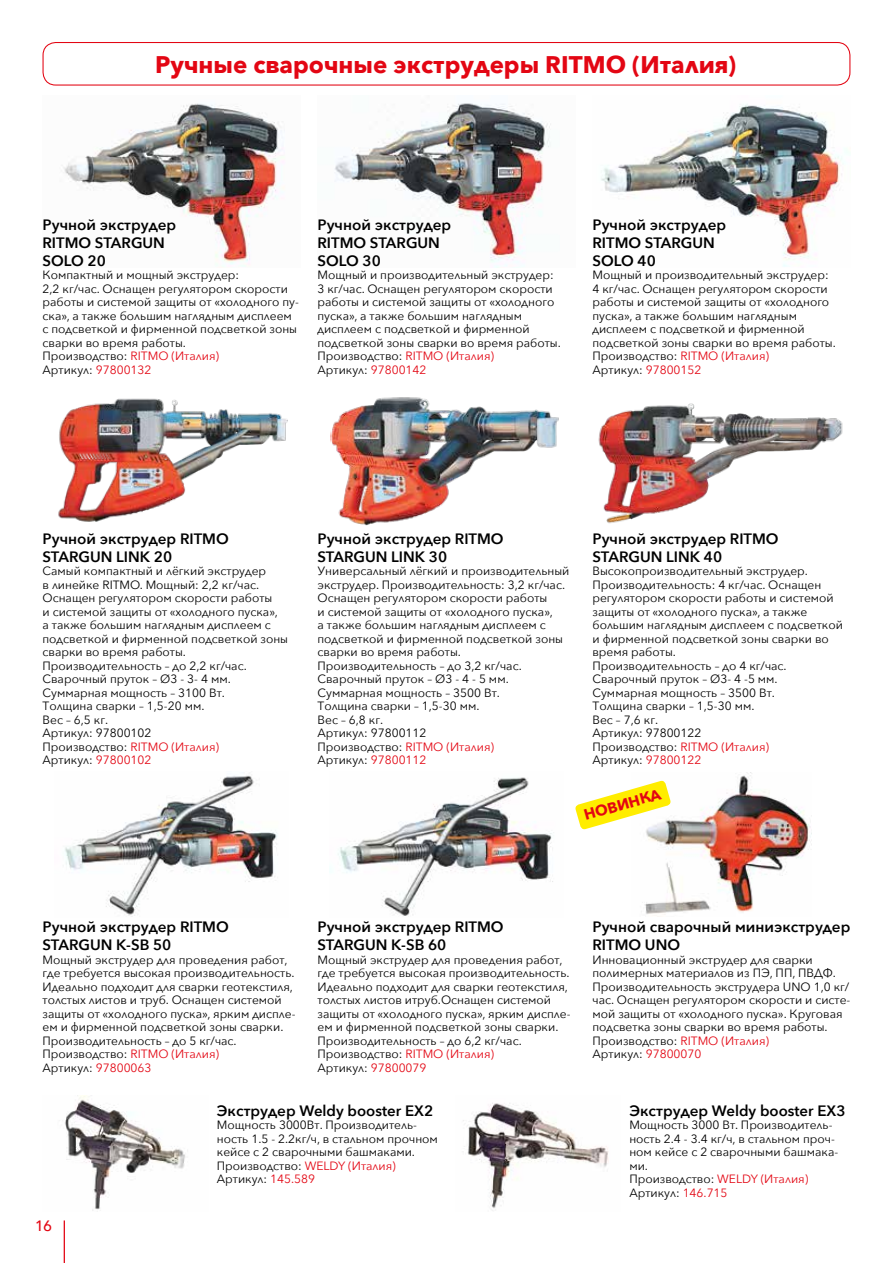
<style>
.page{position:relative;width:893px;height:1263px;background:#fff}
.page>*{position:absolute;margin:0;border:0;box-sizing:border-box;transform-origin:0 0}
.t1{font:700 24px "Avenir Next";color:#e30613}
.t2{font:600 15px/18px "Avenir Next";color:#000}
.t3{font:700 15px "Avenir Next";color:#e30613}
.t4{font:500 15px "Avenir";color:#e30613}
.t5{font:12px/13.5px "Avenir Next";color:#000}
.s1{color:#e30613}
</style>
<div class="page">
<hr style="left:64px;top:1220px;width:1px;height:43px;background:#e30613">
<div style="left:43px;top:42px;width:807px;height:44px;border:1px solid #e30613;border-radius:13px"></div>
<img style="left:63px;top:103px;width:221px;height:164px">
<img style="left:58px;top:398px;width:230px;height:124px">
<img style="left:335px;top:103px;width:216px;height:164px">
<img style="left:330px;top:397px;width:229px;height:129px">
<img style="left:601px;top:104px;width:247px;height:163px">
<img style="left:598px;top:403px;width:245px;height:121px">
<img style="left:65px;top:775px;width:213px;height:142px">
<img style="left:329px;top:777px;width:224px;height:139px">
<img style="left:644px;top:772px;width:167px;height:143px">
<svg style="left:575px;top:780px;width:96px;height:50px"></svg>
<img style="left:65px;top:1096px;width:121px;height:115px">
<img style="left:463px;top:1103px;width:146px;height:108px">
<h1 class="t1" style="left:155px;top:44px;width:582px">Ручные сварочные экструдеры RITMO (Италия)</h1>
<p class="t2" style="left:43px;top:215px;width:135px">Ручной экструдер<br>RITMO STARGUN<br>SOLO 20</p>
<p class="t5" style="left:43px;top:268px;width:258px">Компактный и мощный экструдер:<br>2,2 кг/час. Оснащен регулятором скорости работы и системой защиты от «холодного пу&shy;ска», а также большим наглядным дисплеем с подсветкой и фирменной подсветкой зоны сварки во время работы.<br>Производство: <span class="s1">RITMO (Италия)<br></span>Артикул: <span class="s1">97800132</span></p>
<p class="t2" style="left:317px;top:215px;width:135px">Ручной экструдер<br>RITMO STARGUN<br>SOLO 30</p>
<p class="t5" style="left:317px;top:268px;width:245px">Мощный и производительный экструдер:<br>3 кг/час. Оснащен регулятором скорости работы и системой защиты от «холодного пуска», а также большим наглядным дисплеем с подсветкой и фирменной подсветкой зоны сварки во время работы.<br>Производство: <span class="s1">RITMO (Италия)<br></span>Артикул: <span class="s1">97800142</span></p>
<p class="t2" style="left:592px;top:215px;width:135px">Ручной экструдер<br>RITMO STARGUN<br>SOLO 40</p>
<p class="t5" style="left:592px;top:268px;width:245px">Мощный и производительный экструдер:<br>4 кг/час. Оснащен регулятором скорости работы и системой защиты от «холодного пуска», а также большим наглядным дисплеем с подсветкой и фирменной подсветкой зоны сварки во время работы.<br>Производство: <span class="s1">RITMO (Италия)<br></span>Артикул: <span class="s1">97800152</span></p>
<p class="t2" style="left:43px;top:529px;width:188px">Ручной экструдер RITMO<br>STARGUN LINK 20</p>
<p class="t5" style="left:43px;top:564px;width:247px">Самый компактный и лёгкий экструдер<br>в линейке RITMO. Мощный: 2,2 кг/час.<br>Оснащен регулятором скорости работы<br>и системой защиты от «холодного пуска»,<br>а также большим наглядным дисплеем с подсветкой и фирменной подсветкой зоны сварки во время работы.<br>Производительность – до 2,2 кг/час.<br>Сварочный пруток – Ø3 - 3- 4 мм.<br>Суммарная мощность – 3100 Вт.<br>Толщина сварки – 1,5-20 мм.<br>Вес – 6,5 кг.<br>Артикул: 97800102<br>Производство: <span class="s1">RITMO (Италия)<br></span>Артикул: <span class="s1">97800102</span></p>
<p class="t2" style="left:317px;top:529px;width:188px">Ручной экструдер RITMO<br>STARGUN LINK 30</p>
<p class="t5" style="left:317px;top:564px;width:253px">Универсальный лёгкий и производительный экструдер. Производительность: 3,2 кг/час.<br>Оснащен регулятором скорости работы<br>и системой защиты от «холодного пуска»,<br>а также большим наглядным дисплеем с подсветкой и фирменной подсветкой зоны сварки во время работы.<br>Производительность – до 3,2 кг/час.<br>Сварочный пруток – Ø3 - 4 - 5 мм.<br>Суммарная мощность – 3500 Вт.<br>Толщина сварки – 1,5-30 мм.<br>Вес – 6,8 кг.<br>Артикул: 97800112<br>Производство: <span class="s1">RITMO (Италия)<br></span>Артикул: <span class="s1">97800112</span></p>
<p class="t2" style="left:592px;top:529px;width:188px">Ручной экструдер RITMO<br>STARGUN LINK 40</p>
<p class="t5" style="left:592px;top:564px;width:252px">Высокопроизводительный экструдер.<br>Производительность: 4 кг/час. Оснащен регулятором скорости работы и системой защиты от «холодного пуска», а также большим наглядным дисплеем с подсветкой и фирменной подсветкой зоны сварки во время работы.<br>Производительность – до 4 кг/час.<br>Сварочный пруток – Ø3- 4 -5 мм.<br>Суммарная мощность – 3500 Вт.<br>Толщина сварки – 1,5-30 мм.<br>Вес – 7,6 кг.<br>Артикул: 97800122<br>Производство: <span class="s1">RITMO (Италия)<br></span>Артикул: <span class="s1">97800122</span></p>
<p class="t3" style="left:581px;top:803px;width:81px;rotate:-16deg">НОВИНКА</p>
<p class="t2" style="left:43px;top:917px;width:188px">Ручной экструдер RITMO<br>STARGUN K-SB 50</p>
<p class="t5" style="left:43px;top:952px;width:254px">Мощный экструдер для проведения работ, где требуется высокая производительность.<br>Идеально подходит для сварки геотекстиля, толстых листов и труб. Оснащен системой защиты от «холодного пуска», ярким диспле&shy;ем и фирменной подсветкой зоны сварки.<br>Производительность – до 5 кг/час.<br>Производство: <span class="s1">RITMO (Италия)<br></span>Артикул: <span class="s1">97800063</span></p>
<p class="t2" style="left:217px;top:1101px;width:218px">Экструдер Weldy booster EX2</p>
<p class="t5" style="left:217px;top:1118px;width:223px">Мощность 3000Вт. Производитель&shy;ность 1.5 - 2.2кг/ч, в стальном прочном кейсе с 2 сварочными башмаками.<br>Производство: <span class="s1">WELDY (Италия)<br></span>Артикул: <span class="s1">145.589</span></p>
<p class="t2" style="left:317px;top:917px;width:188px">Ручной экструдер RITMO<br>STARGUN K-SB 60</p>
<p class="t5" style="left:317px;top:952px;width:254px">Мощный экструдер для проведения работ, где требуется высокая производительность.<br>Идеально подходит для сварки геотекстиля, толстых листов итруб.Оснащен системой защиты от «холодного пуска», ярким диспле&shy;ем и фирменной подсветкой зоны сварки.<br>Производительность – до 6,2 кг/час.<br>Производство: <span class="s1">RITMO (Италия)<br></span>Артикул: <span class="s1">97800079</span></p>
<p class="t4" style="left:35px;top:1213px;width:18px">16</p>
<p class="t2" style="left:592px;top:917px;width:259px">Ручной сварочный миниэкструдер<br>RITMO UNO</p>
<p class="t5" style="left:592px;top:952px;width:259px">Инновационный экструдер для сварки полимерных материалов из ПЭ, ПП, ПВДФ.<br>Производительность экструдера UNO 1,0 кг/ час. Оснащен регулятором скорости и систе&shy;мой защиты от «холодного пуска». Круговая подсветка зоны сварки во время работы.<br>Производство: <span class="s1">RITMO (Италия)<br></span>Артикул: <span class="s1">97800070</span></p>
<p class="t2" style="left:629px;top:1101px;width:218px">Экструдер Weldy booster EX3</p>
<p class="t5" style="left:629px;top:1118px;width:210px">Мощность 3000 Вт. Производитель&shy;ность 2.4 - 3.4 кг/ч, в стальном проч&shy;ном кейсе с 2 сварочными башмака&shy;ми.<br>Производство: <span class="s1">WELDY (Италия)<br></span>Артикул: <span class="s1">146.715</span></p>
</div>
